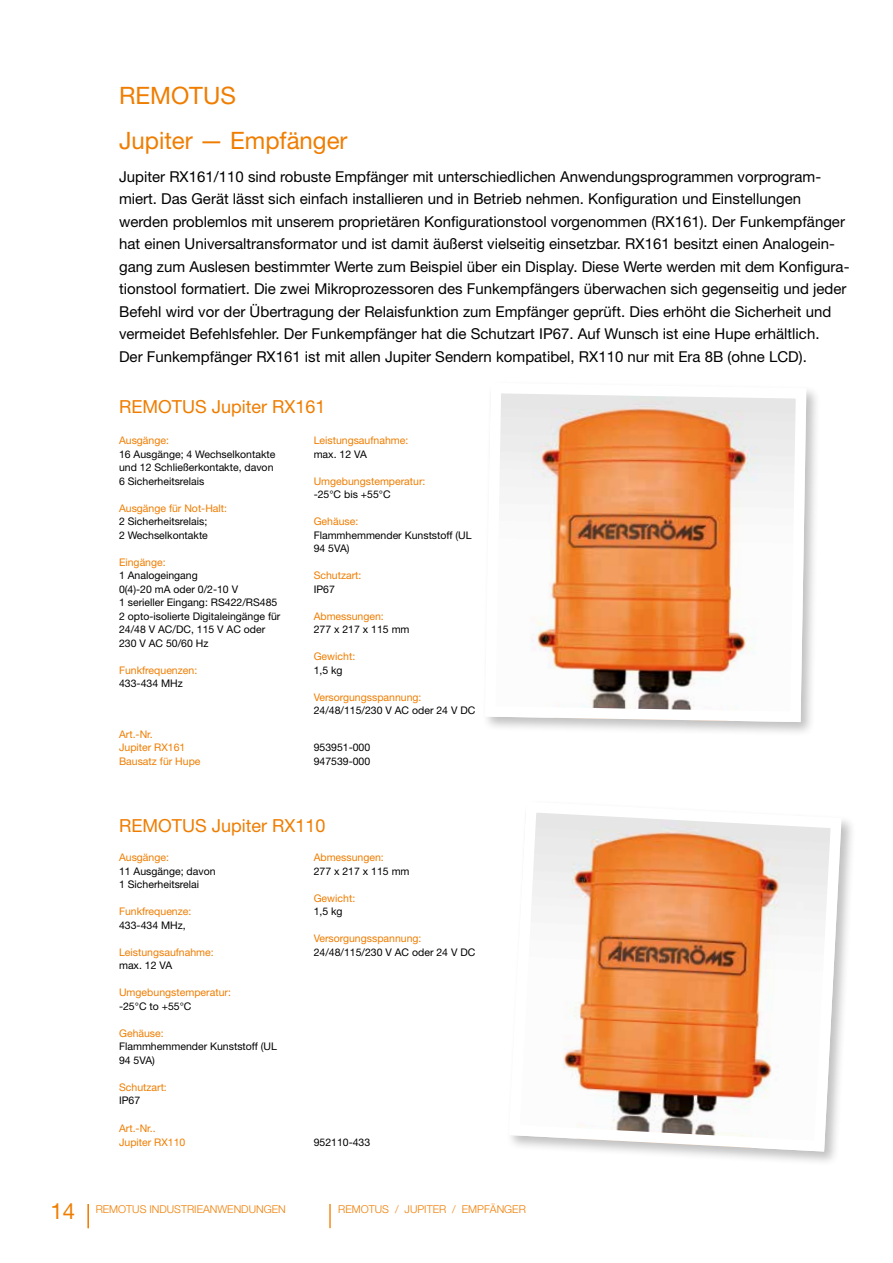
<style>
.page{position:relative;width:893px;height:1263px;background:#fff}
.page>*{position:absolute;margin:0;border:0;box-sizing:border-box;transform-origin:0 0}
.t1{font:300 24.15px "Helvetica Neue";color:#ef7d00}
.t2{font:24px/45px "Helvetica Neue";color:#ef7d00}
.t3{font:22.2px "Helvetica Neue";color:#ef7d00}
.t4{font:18px "Helvetica Neue";color:#ef7d00}
.t5{font:15px/22.5px "Helvetica Neue";color:#000}
.t6{font:300 10.8px "Helvetica Neue";color:#ef7d00}
.t7{font:10.5px/13.5px "Helvetica Neue";color:#000}
.t8{font:10.5px/13.5px "Helvetica Neue";color:#ef7d00}
</style>
<div class="page">
<div style="left:482px;top:380px;width:340px;height:357px;background:#000;opacity:.25"></div>
<img style="left:485px;top:394px;width:321px;height:328px">
<div style="left:485px;top:383px;width:321px;height:339px;border:10px solid #fff;border-radius:5px"></div>
<div style="left:506px;top:799px;width:350px;height:367px;background:#000;opacity:.25"></div>
<img style="left:509px;top:810px;width:332px;height:341px">
<div style="left:509px;top:802px;width:332px;height:349px;border:10px solid #fff;border-radius:16px"></div>
<h2 class="t2" style="left:119px;top:73px;width:230px">REMOTUS<br>Jupiter — Empfänger</h2>
<p class="t5" style="left:119px;top:165px;width:732px">Jupiter RX161/110 sind robuste Empfänger mit unterschiedlichen Anwendungsprogrammen vorprogram&shy;miert. Das Gerät lässt sich einfach installieren und in Betrieb nehmen. Konfiguration und Einstellungen werden problemlos mit unserem proprietären Konfigurationstool vorgenommen (RX161). Der Funkempfänger hat einen Universaltransformator und ist damit äußerst vielseitig einsetzbar. RX161 besitzt einen Analogein&shy;gang zum Auslesen bestimmter Werte zum Beispiel über ein Display. Diese Werte werden mit dem Konfigura&shy;tionstool formatiert. Die zwei Mikroprozessoren des Funkempfängers überwachen sich gegenseitig und jeder Befehl wird vor der Übertragung der Relaisfunktion zum Empfänger geprüft. Dies erhöht die Sicherheit und vermeidet Befehlsfehler. Der Funkempfänger hat die Schutzart IP67. Auf Wunsch ist eine Hupe erhältlich.<br>Der Funkempfänger RX161 ist mit allen Jupiter Sendern kompatibel, RX110 nur mit Era 8B (ohne LCD).</p>
<p class="t4" style="left:119px;top:396px;width:208px">REMOTUS Jupiter RX161</p>
<p class="t8" style="left:119px;top:434px;width:51px">Ausgänge:</p>
<p class="t7" style="left:119px;top:447px;width:158px">16 Ausgänge; 4 Wechselkontakte und 12 Schließerkontakte, davon<br>6 Sicherheitsrelais</p>
<p class="t8" style="left:119px;top:501px;width:110px">Ausgänge für Not-Halt:</p>
<p class="t7" style="left:119px;top:515px;width:90px">2 Sicherheitsrelais;<br>2 Wechselkontakte</p>
<p class="t8" style="left:119px;top:555px;width:48px">Eingänge:</p>
<p class="t7" style="left:119px;top:569px;width:163px">1 Analogeingang<br>0(4)-20 mA oder 0/2-10 V<br>1 serieller Eingang: RS422/RS485<br>2 opto-isolierte Digitaleingänge für<br>24/48 V AC/DC, 115 V AC oder<br>230 V AC 50/60 Hz</p>
<p class="t8" style="left:119px;top:663px;width:80px">Funkfrequenzen:</p>
<p class="t7" style="left:119px;top:677px;width:65px">433-434 MHz</p>
<p class="t8" style="left:119px;top:727px;width:83px">Art.-Nr.<br>Jupiter RX161<br>Bausatz für Hupe</p>
<p class="t8" style="left:314px;top:434px;width:96px">Leistungsaufnahme:</p>
<p class="t7" style="left:314px;top:447px;width:55px">max. 12 VA</p>
<p class="t8" style="left:314px;top:474px;width:113px">Umgebungstemperatur:</p>
<p class="t7" style="left:314px;top:488px;width:78px">-25°C bis +55°C</p>
<p class="t8" style="left:314px;top:515px;width:46px">Gehäuse:</p>
<p class="t7" style="left:314px;top:528px;width:159px">Flammhemmender Kunststoff (UL<br>94 5VA)</p>
<p class="t8" style="left:314px;top:569px;width:49px">Schutzart:</p>
<p class="t7" style="left:314px;top:582px;width:23px">IP67</p>
<p class="t8" style="left:314px;top:609px;width:72px">Abmessungen:</p>
<p class="t7" style="left:314px;top:623px;width:97px">277 x 217 x 115 mm</p>
<p class="t8" style="left:314px;top:650px;width:43px">Gewicht:</p>
<p class="t7" style="left:314px;top:663px;width:30px">1,5 kg</p>
<p class="t8" style="left:314px;top:690px;width:109px">Versorgungsspannung:</p>
<p class="t7" style="left:314px;top:704px;width:163px">24/48/115/230 V AC oder 24 V DC</p>
<p class="t7" style="left:314px;top:741px;width:58px">953951-000<br>947539-000</p>
<p class="t4" style="left:119px;top:815px;width:208px">REMOTUS Jupiter RX110</p>
<p class="t8" style="left:119px;top:851px;width:51px">Ausgänge:</p>
<p class="t7" style="left:119px;top:864px;width:98px">11 Ausgänge; davon<br>1 Sicherheitsrelai</p>
<p class="t8" style="left:119px;top:905px;width:74px">Funkfrequenze:</p>
<p class="t7" style="left:119px;top:918px;width:68px">433-434 MHz,</p>
<p class="t8" style="left:119px;top:945px;width:96px">Leistungsaufnahme:</p>
<p class="t7" style="left:119px;top:959px;width:55px">max. 12 VA</p>
<p class="t8" style="left:119px;top:986px;width:113px">Umgebungstemperatur:</p>
<p class="t7" style="left:119px;top:999px;width:74px">-25°C to +55°C</p>
<p class="t8" style="left:119px;top:1026px;width:46px">Gehäuse:</p>
<p class="t7" style="left:119px;top:1040px;width:159px">Flammhemmender Kunststoff (UL<br>94 5VA)</p>
<p class="t8" style="left:119px;top:1080px;width:49px">Schutzart:</p>
<p class="t7" style="left:119px;top:1094px;width:23px">IP67</p>
<p class="t8" style="left:119px;top:1122px;width:68px">Art.-Nr..<br>Jupiter RX110</p>
<p class="t8" style="left:314px;top:851px;width:72px">Abmessungen:</p>
<p class="t7" style="left:314px;top:864px;width:97px">277 x 217 x 115 mm</p>
<p class="t8" style="left:314px;top:891px;width:43px">Gewicht:</p>
<p class="t7" style="left:314px;top:905px;width:30px">1,5 kg</p>
<p class="t8" style="left:314px;top:932px;width:109px">Versorgungsspannung:</p>
<p class="t7" style="left:314px;top:945px;width:163px">24/48/115/230 V AC oder 24 V DC</p>
<p class="t7" style="left:314px;top:1135px;width:58px">952110-433</p>
<p class="t6" style="left:96px;top:1202px;width:192px">REMOTUS INDUSTRIEANWENDUNGEN</p>
<p class="t6" style="left:338px;top:1202px;width:189px">REMOTUS / JUPITER / EMPFÄNGER</p>
<h3 class="t3" style="left:51px;top:1198px;width:26px">14</h3>
<h1 class="t1" style="left:327px;top:1200px;width:7px">|</h1>
<h1 class="t1" style="left:86px;top:1200px;width:7px">|</h1>
</div>
